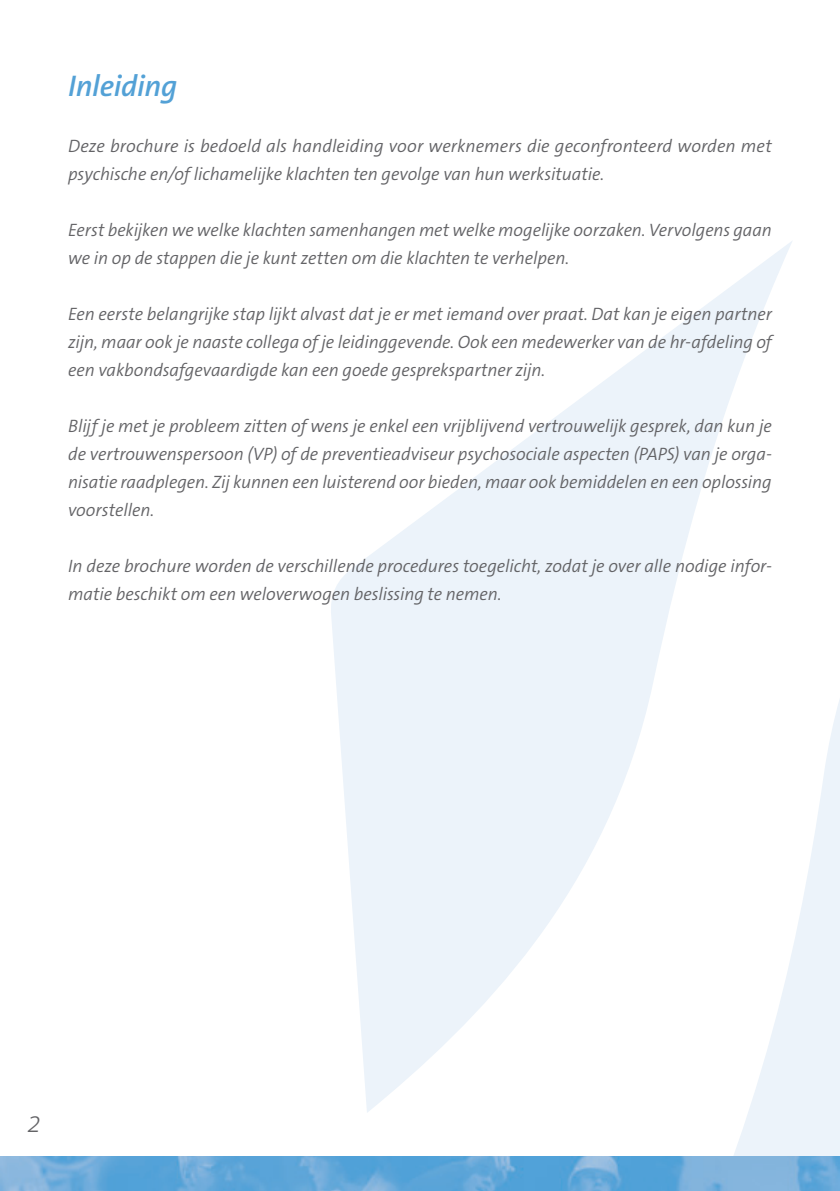
<style>
.page{position:relative;width:840px;height:1191px;background:#fff}
.page>*{position:absolute;margin:0;border:0;box-sizing:border-box;transform-origin:0 0}
.A5_T1{font:italic 600 30px "The Sans B6";letter-spacing:-.01em;color:#53a1d6}
.t1{font:italic 300 24px "The Sans B3";color:#636366}
.A5_Broodtekst{font:italic 300 18px/28px "The Sans B4";letter-spacing:-.005em;color:#636366}
</style>
<div class="page">
<svg style="left:329px;top:241px;width:510px;height:916px"></svg>
<img style="left:0;top:1157px;width:839px;height:34px">
<p class="A5_T1" style="left:68px;top:70px;width:111px">Inleiding</p>
<p class="A5_Broodtekst" style="left:68px;top:133px;width:705px">Deze brochure is bedoeld als handleiding voor werknemers die geconfronteerd worden met psychische en/of lichamelijke klachten ten gevolge van hun werksituatie.</p>
<p class="A5_Broodtekst" style="left:68px;top:217px;width:704px">Eerst bekijken we welke klachten samenhangen met welke mogelijke oorzaken. Vervolgens gaan we in op de stappen die je kunt zetten om die klachten te verhelpen.</p>
<p class="A5_Broodtekst" style="left:68px;top:301px;width:705px;text-align:justify">Een eerste belangrijke stap lijkt alvast dat je er met iemand over praat. Dat kan je eigen partner zijn, maar ook je naaste collega of je leidinggevende. Ook een medewerker van de hr-afdeling of een vakbondsafgevaardigde kan een goede gesprekspartner zijn.</p>
<p class="A5_Broodtekst" style="left:68px;top:413px;width:705px;text-align:justify">Blijf je met je probleem zitten of wens je enkel een vrijblijvend vertrouwelijk gesprek, dan kun je de vertrouwenspersoon (VP) of de preventieadviseur psychosociale aspecten (PAPS) van je orga&shy;nisatie raadplegen. Zij kunnen een luisterend oor bieden, maar ook bemiddelen en een oplossing voorstellen.</p>
<p class="A5_Broodtekst" style="left:68px;top:553px;width:704px">In deze brochure worden de verschillende procedures toegelicht, zodat je over alle nodige infor&shy;matie beschikt om een weloverwogen beslissing te nemen.</p>
<p class="t1" style="left:27px;top:1112px;width:15px">2</p>
</div>
